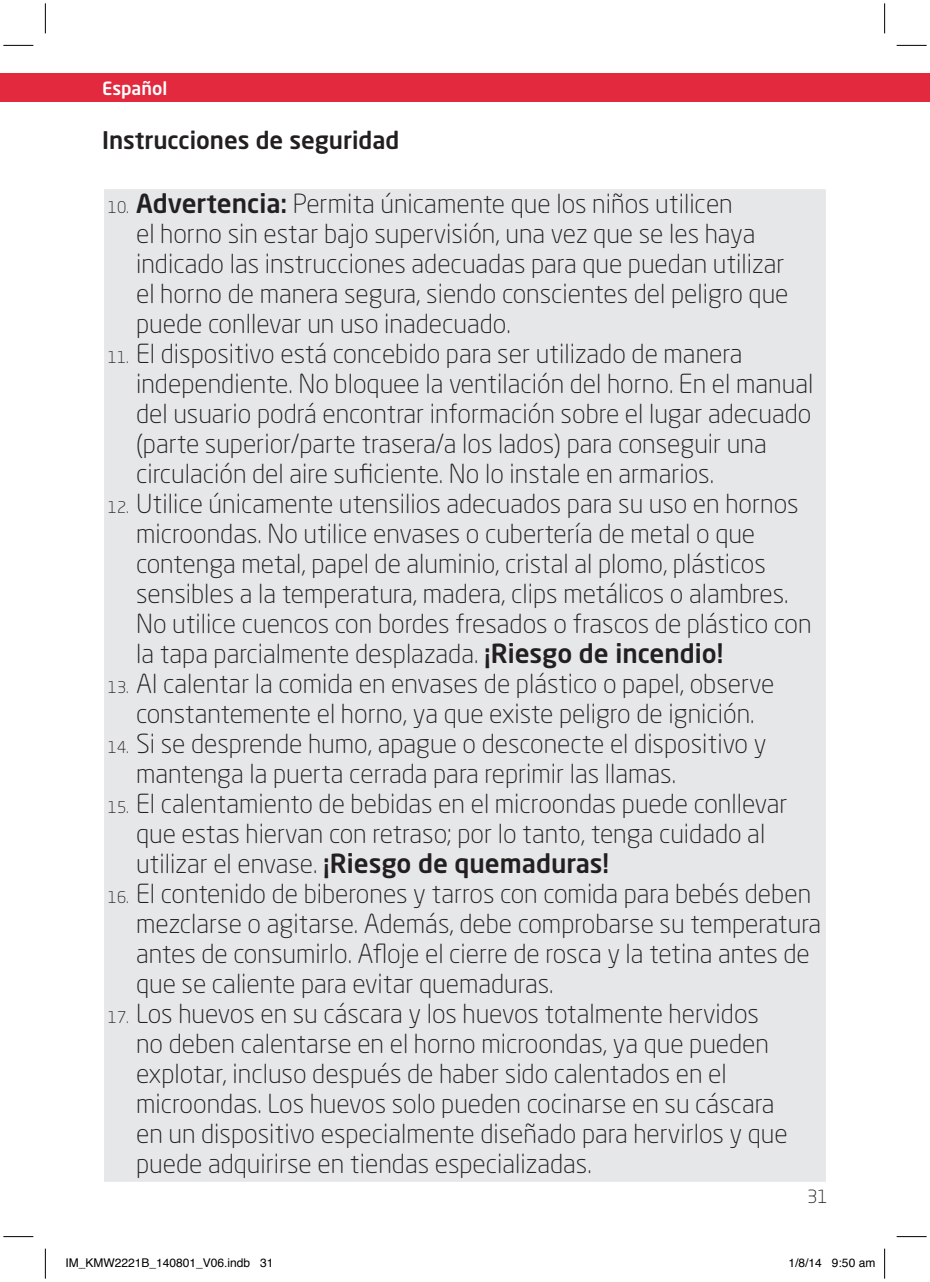
<style>
.page{position:relative;width:930px;height:1282px;background:#fff}
.page>*{position:absolute;margin:0;border:0;box-sizing:border-box;transform-origin:0 0}
.Big_Warnings{font:300 26px/30px "Neo Sans W1 G";color:#231f20}
.Headline-01{font:500 24px "Neo Sans W1 G";color:#231f20}
.t1{font:500 18px "Neo Sans W1 G";color:#fff}
.t2{font:300 18px "Neo Sans W1 G";color:#231f20}
.t3{font:12px "Helvetica";color:#000}
.s1{font-size:16px}
.s2{font-weight:500}
</style>
<div class="page">
<div style="left:0;top:74px;width:930px;height:28px;background:#e2293e"></div>
<div style="left:102px;top:187px;width:726px;height:996px;background:#e6e7e9;border:2px solid #fff"></div>
<hr style="left:3px;top:45px;width:30px;height:1px;background:#000">
<hr style="left:896px;top:45px;width:30px;height:1px;background:#000">
<hr style="left:3px;top:1236px;width:30px;height:1px;background:#000">
<hr style="left:896px;top:1236px;width:30px;height:1px;background:#000">
<hr style="left:45px;top:3px;width:1px;height:30px;background:#000">
<hr style="left:45px;top:1248px;width:1px;height:30px;background:#000">
<hr style="left:884px;top:3px;width:1px;height:30px;background:#000">
<hr style="left:884px;top:1248px;width:1px;height:30px;background:#000">
<p class="t1" style="left:102px;top:77px;width:67px">Español</p>
<p class="Headline-01" style="left:102px;top:125px;width:299px">Instrucciones de seguridad</p>
<p class="Big_Warnings" style="left:136px;top:188px;width:654px;text-indent:-28px"><span class="s1">10.</span> <span class="s2">Advertencia:</span> Permita únicamente que los niños utilicen<br>el horno sin estar bajo supervisión, una vez que se les haya indicado las instrucciones adecuadas para que puedan utilizar el horno de manera segura, siendo conscientes del peligro que puede conllevar un uso inadecuado.</p>
<p class="Big_Warnings" style="left:136px;top:338px;width:679px;text-indent:-28px"><span class="s1">11.</span> El dispositivo está concebido para ser utilizado de manera independiente. No bloquee la ventilación del horno. En el manual del usuario podrá encontrar información sobre el lugar adecuado (parte superior/parte trasera/a los lados) para conseguir una circulación del aire suficiente. No lo instale en armarios.</p>
<p class="Big_Warnings" style="left:136px;top:488px;width:677px;text-indent:-28px"><span class="s1">12.</span> Utilice únicamente utensilios adecuados para su uso en hornos microondas. No utilice envases o cubertería de metal o que contenga metal, papel de aluminio, cristal al plomo, plásticos sensibles a la temperatura, madera, clips metálicos o alambres.<br>No utilice cuencos con bordes fresados o frascos de plástico con la tapa parcialmente desplazada. <span class="s2">¡Riesgo de incendio!</span></p>
<p class="Big_Warnings" style="left:108px;top:668px;width:668px;text-align:center"><span class="s1">13.</span> Al calentar la comida en envases de plástico o papel, observe constantemente el horno, ya que existe peligro de ignición.</p>
<p class="Big_Warnings" style="left:136px;top:728px;width:632px;text-indent:-28px"><span class="s1">14.</span> Si se desprende humo, apague o desconecte el dispositivo y mantenga la puerta cerrada para reprimir las llamas.</p>
<p class="Big_Warnings" style="left:136px;top:788px;width:653px;text-indent:-28px"><span class="s1">15.</span> El calentamiento de bebidas en el microondas puede conllevar que estas hiervan con retraso; por lo tanto, tenga cuidado al utilizar el envase. <span class="s2">¡Riesgo de quemaduras!</span></p>
<p class="Big_Warnings" style="left:136px;top:878px;width:687px;text-indent:-28px"><span class="s1">16.</span> El contenido de biberones y tarros con comida para bebés deben mezclarse o agitarse. Además, debe comprobarse su temperatura antes de consumirlo. Afloje el cierre de rosca y la tetina antes de que se caliente para evitar quemaduras.</p>
<p class="Big_Warnings" style="left:136px;top:998px;width:653px;text-indent:-28px"><span class="s1">17.</span> Los huevos en su cáscara y los huevos totalmente hervidos no deben calentarse en el horno microondas, ya que pueden explotar, incluso después de haber sido calentados en el microondas. Los huevos solo pueden cocinarse en su cáscara en un dispositivo especialmente diseñado para hervirlos y que puede adquirirse en tiendas especializadas.</p>
<p class="t2" style="left:807px;top:1185px;width:22px">31</p>
<p class="t3" style="left:65px;top:1252px;width:210px">IM_KMW2221B_140801_V06.indb 31</p>
<p class="t3" style="left:788px;top:1252px;width:88px">1/8/14 9:50 am</p>
</div>
